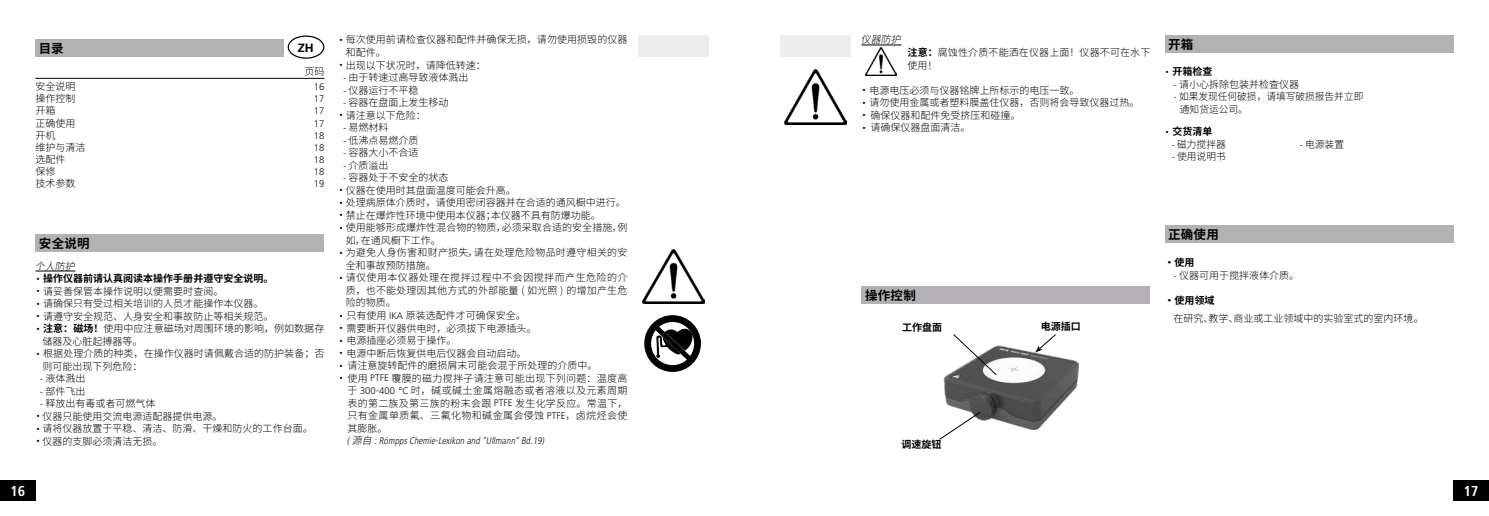
<style>
.page{position:relative;width:1489px;height:516px;background:#fff}
.page>*{position:absolute;margin:0;border:0;box-sizing:border-box;transform-origin:0 0}
.t1{font:700 condensed 15px "Frutiger Next IKA";color:#fff}
.t2{font:700 12.5px "Source Han Sans CN";letter-spacing:.02em;color:#000}
.t3{font:700 12.5px "Frutiger Next IKA";color:#000}
.t4{font:300 10px/12.5px "Source Han Sans CN";color:#000}
.t5{font:700 10px "Source Han Sans CN";color:#000}
.t6{font:italic 300 condensed 10px "Frutiger Next IKA";color:#000}
.t7{font:300 10px/12.5px "Source Han Sans CN";letter-spacing:.025em;color:#000}
.t8{font:300 10px "Frutiger Next IKA";color:#000}
.t9{font:italic 300 10px "Source Han Sans CN";color:#000}
.s1{font-family:"Frutiger Next IKA";font-weight:300}
.s2{font-family:"Frutiger Next IKA"}
.s3{font-weight:700}
.s4{font-family:"Source Han Sans CN";font-stretch:normal}
</style>
<div class="page">
<div style="left:638px;top:35px;width:71px;height:22px;background:#ededed"></div>
<div style="left:779px;top:35px;width:71px;height:22px;background:#ededed"></div>
<div style="left:0;top:480px;width:35px;height:20px;background:#000"></div>
<div style="left:1453px;top:480px;width:35px;height:20px;background:#000"></div>
<img style="left:642px;top:249px;width:62px;height:54px">
<img style="left:784px;top:70px;width:62px;height:54px">
<img style="left:865px;top:48px;width:31px;height:27px">
<svg style="left:644px;top:315px;width:57px;height:56px"></svg>
<div style="left:288px;top:35px;width:36px;height:24px;border:1px solid #000;border-radius:50%"></div>
<div style="left:35px;top:39px;width:248px;height:18px;background:#b3b1b4"></div>
<div style="left:35px;top:234px;width:289px;height:18px;background:#b3b1b4"></div>
<div style="left:861px;top:286px;width:289px;height:17px;background:#b3b1b4"></div>
<div style="left:1164px;top:35px;width:289px;height:18px;background:#b3b1b4"></div>
<div style="left:1164px;top:225px;width:289px;height:18px;background:#b3b1b4"></div>
<hr style="left:35px;top:78px;width:289px;height:1px;background:#000">
<hr style="left:35px;top:270px;width:40px;height:1px;background:#000">
<hr style="left:861px;top:45px;width:40px;height:1px;background:#000">
<img style="left:943px;top:345px;width:135px;height:83px">
<svg style="left:939px;top:411px;width:41px;height:28px"></svg>
<svg style="left:1035px;top:334px;width:20px;height:18px"></svg>
<svg style="left:953px;top:334px;width:43px;height:41px"></svg>
<p class="t2" style="left:39px;top:41px;width:26px">目录</p>
<p class="t3" style="left:298px;top:40px;width:17px">ZH</p>
<p class="t4" style="left:304px;top:66px;width:21px">页码</p>
<p class="t4" style="left:35px;top:81px;width:41px">安全说明</p>
<p class="t8" style="left:314px;top:81px;width:12px">16</p>
<p class="t4" style="left:35px;top:93px;width:41px">操作控制</p>
<p class="t8" style="left:314px;top:93px;width:12px">17</p>
<p class="t4" style="left:35px;top:105px;width:21px">开箱</p>
<p class="t8" style="left:314px;top:105px;width:12px">17</p>
<p class="t4" style="left:35px;top:117px;width:41px">正确使用</p>
<p class="t8" style="left:314px;top:117px;width:12px">17</p>
<p class="t4" style="left:35px;top:129px;width:21px">开机</p>
<p class="t8" style="left:314px;top:129px;width:12px">18</p>
<p class="t4" style="left:35px;top:141px;width:51px">维护与清洁</p>
<p class="t8" style="left:314px;top:141px;width:12px">18</p>
<p class="t4" style="left:35px;top:153px;width:31px">选配件</p>
<p class="t8" style="left:314px;top:153px;width:12px">18</p>
<p class="t4" style="left:35px;top:165px;width:21px">保修</p>
<p class="t8" style="left:314px;top:165px;width:12px">18</p>
<p class="t4" style="left:35px;top:177px;width:41px">技术参数</p>
<p class="t8" style="left:314px;top:177px;width:12px">19</p>
<p class="t2" style="left:39px;top:236px;width:52px">安全说明</p>
<p class="t9" style="left:35px;top:260px;width:47px">个人防护</p>
<p class="t5" style="left:35px;top:272px;width:239px"><span class="s1">•</span> 操作仪器前请认真阅读本操作手册并遵守安全说明。</p>
<p class="t4" style="left:35px;top:284px;width:189px"><span class="s2">•</span> 请妥善保管本操作说明以便需要时查阅。</p>
<p class="t4" style="left:35px;top:297px;width:229px"><span class="s2">•</span> 请确保只有受过相关培训的人员才能操作本仪器。</p>
<p class="t4" style="left:35px;top:309px;width:239px"><span class="s2">•</span> 请遵守安全规范、人身安全和事故防止等相关规范。</p>
<p class="t4" style="left:43px;top:322px;width:283px;text-indent:-7px"><span class="s2">•</span> <span class="s3">注意：磁场！</span>使用中应注意磁场对周围环境的影响，例如数据存储器及心脏起搏器等。</p>
<p class="t4" style="left:43px;top:347px;width:283px;text-indent:-7px"><span class="s2">•</span> 根据处理介质的种类，在操作仪器时请佩戴合适的防护装备；否则可能出现下列危险：</p>
<p class="t4" style="left:40px;top:372px;width:47px">- 液体溅出</p>
<p class="t4" style="left:40px;top:384px;width:47px">- 部件飞出</p>
<p class="t4" style="left:40px;top:397px;width:117px">- 释放出有毒或者可燃气体</p>
<p class="t4" style="left:35px;top:409px;width:189px"><span class="s2">•</span> 仪器只能使用交流电源适配器提供电源。</p>
<p class="t4" style="left:35px;top:422px;width:279px"><span class="s2">•</span> 请将仪器放置于平稳、清洁、防滑、干燥和防火的工作台面。</p>
<p class="t4" style="left:35px;top:434px;width:129px"><span class="s2">•</span> 仪器的支脚必须清洁无损。</p>
<p class="t4" style="left:345px;top:34px;width:283px;text-indent:-7px"><span class="s2">•</span> 每次使用前请检查仪器和配件并确保无损，请勿使用损毁的仪器和配件。</p>
<p class="t4" style="left:338px;top:59px;width:149px"><span class="s2">•</span> 出现以下状况时，请降低转速：</p>
<p class="t4" style="left:343px;top:71px;width:127px">- 由于转速过高导致液体溅出</p>
<p class="t4" style="left:343px;top:84px;width:77px">- 仪器运行不平稳</p>
<p class="t4" style="left:343px;top:96px;width:107px">- 容器在盘面上发生移动</p>
<p class="t4" style="left:338px;top:109px;width:89px"><span class="s2">•</span> 请注意以下危险：</p>
<p class="t4" style="left:343px;top:121px;width:47px">- 易燃材料</p>
<p class="t4" style="left:343px;top:134px;width:77px">- 低沸点易燃介质</p>
<p class="t4" style="left:343px;top:146px;width:77px">- 容器大小不合适</p>
<p class="t4" style="left:343px;top:159px;width:47px">- 介质溢出</p>
<p class="t4" style="left:343px;top:171px;width:107px">- 容器处于不安全的状态</p>
<p class="t4" style="left:338px;top:184px;width:179px"><span class="s2">•</span> 仪器在使用时其盘面温度可能会升高。</p>
<p class="t4" style="left:338px;top:196px;width:289px"><span class="s2">•</span> 处理病原体介质时，请使用密闭容器并在合适的通风橱中进行。</p>
<p class="t4" style="left:338px;top:209px;width:264px"><span class="s2">•</span> 禁止在爆炸性环境中使用本仪器；本仪器不具有防爆功能。</p>
<p class="t4" style="left:345px;top:221px;width:283px;text-indent:-7px"><span class="s2">•</span> 使用能够形成爆炸性混合物的物质，必须采取合适的安全措施，例如，在通风橱下工作。</p>
<p class="t7" style="left:345px;top:246px;width:283px;text-indent:-7px"><span class="s2">•</span> 为避免人身伤害和财产损失，请在处理危险物品时遵守相关的安全和事故预防措施。</p>
<p class="t4" style="left:345px;top:271px;width:283px;text-align:justify;text-indent:-7px"><span class="s2">•</span> 请仅使用本仪器处理在搅拌过程中不会因搅拌而产生危险的介质，也不能处理因其他方式的外部能量 ( 如光照 ) 的增加产生危险的物质。</p>
<p class="t4" style="left:338px;top:309px;width:189px"><span class="s2">•</span> 只有使用 <span class="s2">IKA</span> 原装选配件才可确保安全。</p>
<p class="t4" style="left:338px;top:321px;width:199px"><span class="s2">•</span> 需要断开仪器供电时，必须拔下电源插头。</p>
<p class="t4" style="left:338px;top:334px;width:119px"><span class="s2">•</span> 电源插座必须易于操作。</p>
<p class="t4" style="left:338px;top:346px;width:189px"><span class="s2">•</span> 电源中断后恢复供电后仪器会自动启动。</p>
<p class="t4" style="left:338px;top:359px;width:260px"><span class="s2">•</span> 请注意旋转配件的磨损屑末可能会混于所处理的介质中。</p>
<p class="t4" style="left:347px;top:371px;width:281px;text-align:justify;text-indent:-9px"><span class="s2">•</span> 使用 <span class="s2">PTFE</span> 覆膜的磁力搅拌子请注意可能出现下列问题：温度高于 <span class="s2">300-400 °C</span> 时，碱或碱土金属熔融态或者溶液以及元素周期表的第二族及第三族的粉末会跟 <span class="s2">PTFE</span> 发生化学反应。常温下，只有金属单质氟、三氟化物和碱金属会侵蚀 <span class="s2">PTFE</span>，卤烷烃会使其膨胀。</p>
<p class="t6" style="left:347px;top:434px;width:201px">( <span class="s4">源自</span>:RömppsChemie-Lexikon and “Ullmann“Bd.19)</p>
<p class="t9" style="left:860px;top:34px;width:47px">仪器防护</p>
<p class="t4" style="left:907px;top:46px;width:244px"><span class="s3">注意：</span>腐蚀性介质不能洒在仪器上面！仪器不可在水下使用！</p>
<p class="t4" style="left:861px;top:84px;width:219px"><span class="s2">•</span> 电源电压必须与仪器铭牌上所标示的电压一致。</p>
<p class="t4" style="left:861px;top:96px;width:279px"><span class="s2">•</span> 请勿使用金属或者塑料膜盖住仪器，否则将会导致仪器过热。</p>
<p class="t4" style="left:861px;top:109px;width:160px"><span class="s2">•</span> 确保仪器和配件免受挤压和碰撞。</p>
<p class="t4" style="left:861px;top:121px;width:110px"><span class="s2">•</span> 请确保仪器盘面清洁。</p>
<p class="t2" style="left:1168px;top:37px;width:27px">开箱</p>
<p class="t5" style="left:1164px;top:66px;width:49px"><span class="s1">•</span> 开箱检查</p>
<p class="t4" style="left:1173px;top:78px;width:127px">- 请小心拆除包装并检查仪器</p>
<p class="t4" style="left:1179px;top:90px;width:185px;text-indent:-6px">- 如果发现任何破损，请填写破损报告并立即通知货运公司。</p>
<p class="t5" style="left:1164px;top:126px;width:49px"><span class="s1">•</span> 交货清单</p>
<p class="t4" style="left:1171px;top:138px;width:56px">- 磁力搅拌器</p>
<p class="t4" style="left:1299px;top:138px;width:46px">- 电源装置</p>
<p class="t4" style="left:1171px;top:150px;width:56px">- 使用说明书</p>
<p class="t2" style="left:865px;top:288px;width:52px">操作控制</p>
<p class="t5" style="left:902px;top:321px;width:41px">工作盘面</p>
<p class="t5" style="left:1040px;top:320px;width:41px">电源插口</p>
<p class="t2" style="left:1168px;top:227px;width:52px">正确使用</p>
<p class="t5" style="left:1164px;top:256px;width:31px">·使用</p>
<p class="t4" style="left:1173px;top:268px;width:127px">- 仪器可用于搅拌液体介质。</p>
<p class="t5" style="left:1164px;top:294px;width:51px">·使用领域</p>
<p class="t4" style="left:1173px;top:312px;width:252px">在研究、教学、商业或工业领域中的实验室式的室内环境。</p>
<p class="t5" style="left:901px;top:438px;width:41px">调速旋钮</p>
<h1 class="t1" style="left:10px;top:482px;width:16px">16</h1>
<h1 class="t1" style="left:1463px;top:482px;width:16px">17</h1>
</div>
